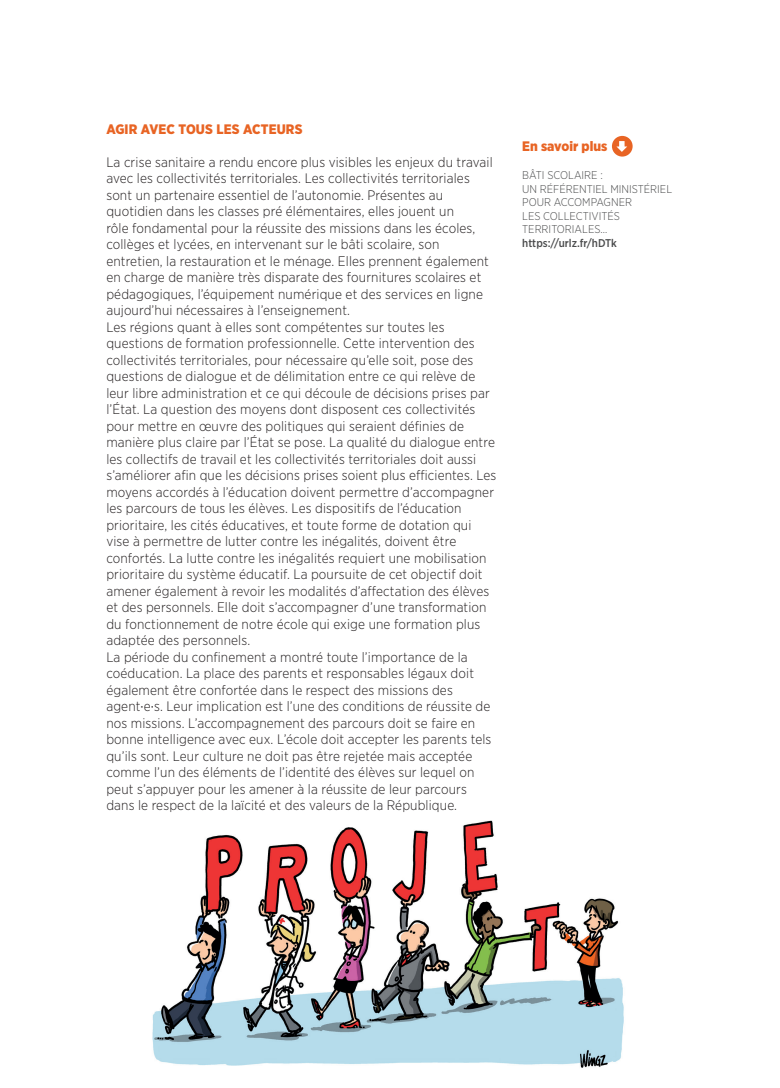
<style>
.page{position:relative;width:780px;height:1088px;background:#fff}
.page>*{position:absolute;margin:0;border:0;box-sizing:border-box;transform-origin:0 0}
.t1{font:300 13.75px/16.5px "Gotham Narrow";letter-spacing:.01em;color:#231f20}
.t2{font:900 13.75px "Gotham Narrow";color:#e86424}
.t3{font:300 11.25px/13.5px "Gotham Narrow";color:#4b4c4d}
.t4{font:500 11.25px "Gotham Narrow";color:#4b4c4d}
.s1{font-weight:400}
</style>
<div class="page">
<img style="left:152px;top:820px;width:472px;height:248px">
<div style="left:612px;top:136px;width:20px;height:21px;background:#e86424;border-radius:50%"></div>
<svg style="left:616px;top:141px;width:11px;height:11px"></svg>
<p class="t2" style="left:106px;top:120px;width:198px">AGIR AVEC TOUS LES ACTEURS</p>
<p class="t1" style="left:106px;top:153px;width:391px">La crise sanitaire a rendu encore plus visibles les enjeux du travail avec les collectivités territoriales. Les collectivités territoriales sont un partenaire essentiel de l’autonomie. Présentes au quotidien dans les classes pré élémentaires, elles jouent un<br>rôle fondamental pour la réussite des missions dans les écoles, collèges et lycées, en intervenant sur le bâti scolaire, son entretien, la restauration et le ménage. Elles prennent également en charge de manière très disparate des fournitures scolaires et pédagogiques, l’équipement numérique et des services en ligne aujourd’hui nécessaires à l’enseignement.<br>Les régions quant à elles sont compétentes sur toutes les questions de formation professionnelle. Cette intervention des collectivités territoriales, pour nécessaire qu’elle soit, pose des questions de dialogue et de délimitation entre ce qui relève de leur libre administration et ce qui découle de décisions prises par l’État. La question des moyens dont disposent ces collectivités pour mettre en œuvre des politiques qui seraient définies de manière plus claire par l’État se pose. La qualité du dialogue entre les collectifs de travail et les collectivités territoriales doit aussi s’améliorer afin que les décisions prises soient plus efficientes. Les moyens accordés à l’éducation doivent permettre d’accompagner les parcours de tous les élèves. Les dispositifs de l’éducation prioritaire, les cités éducatives, et toute forme de dotation qui vise à permettre de lutter contre les inégalités, doivent être confortés. La lutte contre les inégalités requiert une mobilisation prioritaire du système éducatif. La poursuite de cet objectif doit amener également à revoir les modalités d’affectation des élèves et des personnels. Elle doit s’accompagner d’une transformation du fonctionnement de notre école qui exige une formation plus adaptée des personnels.<br>La période du confinement a montré toute l’importance de la coéducation. La place des parents et responsables légaux doit également être confortée dans le respect des missions des agent<span class="s1">·</span>e<span class="s1">·</span>s. Leur implication est l’une des conditions de réussite de nos missions. L’accompagnement des parcours doit se faire en bonne intelligence avec eux. L’école doit accepter les parents tels qu’ils sont. Leur culture ne doit pas être rejetée mais acceptée comme l’un des éléments de l’identité des élèves sur lequel on peut s’appuyer pour les amener à la réussite de leur parcours dans le respect de la laïcité et des valeurs de la République.</p>
<p class="t2" style="left:522px;top:137px;width:87px">En savoir plus</p>
<p class="t3" style="left:522px;top:168px;width:151px">BÂTI SCOLAIRE :<br>UN RÉFÉRENTIEL MINISTÉRIEL<br>POUR ACCOMPAGNER<br>LES COLLECTIVITÉS<br>TERRITORIALES…</p>
<p class="t4" style="left:522px;top:236px;width:96px">https://urlz.fr/hDTk</p>
</div>
